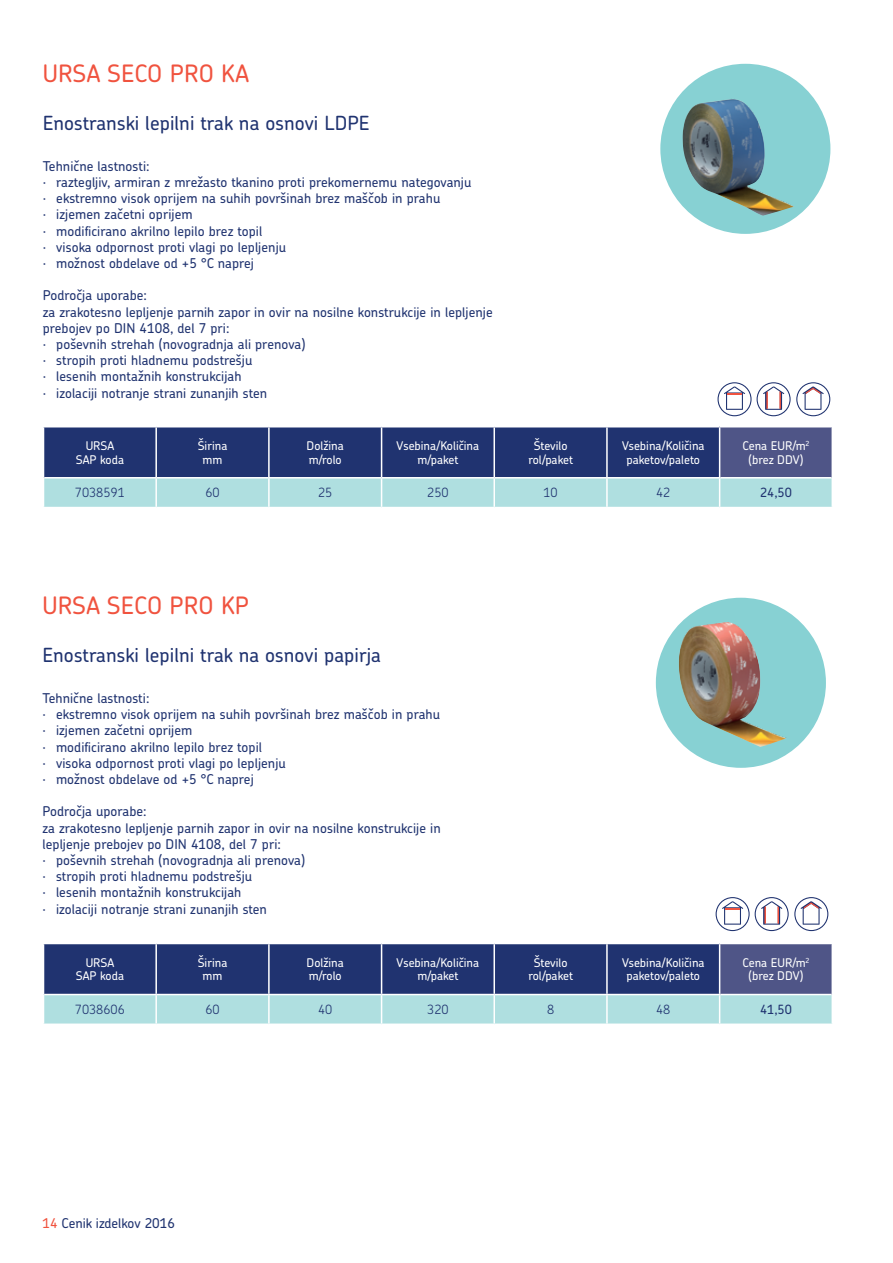
<style>
.page{position:relative;width:893px;height:1263px;background:#fff}
.page>*{position:absolute;margin:0;border:0;box-sizing:border-box;transform-origin:0 0}
.t1{font:500 24px "Chevin Pro";letter-spacing:.005em;color:#f0533f}
.t2{font:500 19.5px "Chevin Pro";letter-spacing:.005em;color:#203370}
.t3{font:500 13.5px/16.2px "Chevin Pro";letter-spacing:.005em;color:#203370}
.t4{font:300 12.75px "Chevin Pro";color:#203370}
.t5{font:500 12.75px "Chevin Pro";color:#203370}
.t6{font:500 12px/13.5px "Chevin Pro";color:#fff;text-align:center}
.s1{color:#f0533f}
</style>
<div class="page">
<div style="left:660px;top:64px;width:170px;height:170px;background:#87d1d3;border-radius:50%"></div>
<img style="left:682px;top:99px;width:112px;height:117px">
<svg style="left:717px;top:382px;width:113px;height:34px"></svg>
<svg style="left:43px;top:427px;width:789px;height:80px;background:#5e799e"></svg>
<hr style="left:44px;top:477px;width:112px;height:1px;background:#fff">
<hr style="left:156px;top:477px;width:112px;height:1px;background:#fff">
<hr style="left:720px;top:477px;width:112px;height:1px;background:#fff">
<div style="left:656px;top:598px;width:170px;height:170px;background:#87d1d3;border-radius:50%"></div>
<img style="left:678px;top:622px;width:108px;height:125px">
<svg style="left:716px;top:897px;width:112px;height:34px"></svg>
<svg style="left:43px;top:943px;width:789px;height:80px;background:#5e799e"></svg>
<hr style="left:44px;top:994px;width:112px;height:1px;background:#fff">
<hr style="left:156px;top:994px;width:112px;height:1px;background:#fff">
<hr style="left:720px;top:994px;width:112px;height:1px;background:#fff">
<h1 class="t1" style="left:43px;top:57px;width:208px">URSA SECO PRO KA</h1>
<h2 class="t2" style="left:43px;top:110px;width:328px">Enostranski lepilni trak na osnovi LDPE</h2>
<p class="t3" style="left:43px;top:157px;width:430px">Tehnične lastnosti:<br>· raztegljiv, armiran z mrežasto tkanino proti prekomernemu nategovanju · ekstremno visok oprijem na suhih površinah brez maščob in prahu<br>· izjemen začetni oprijem<br>· modificirano akrilno lepilo brez topil<br>· visoka odpornost proti vlagi po lepljenju<br>· možnost obdelave od +5 °C naprej</p>
<p class="t3" style="left:43px;top:287px;width:451px">Področja uporabe:<br>za zrakotesno lepljenje parnih zapor in ovir na nosilne konstrukcije in lepljenje prebojev po DIN 4108, del 7 pri:<br>· poševnih strehah (novogradnja ali prenova)<br>· stropih proti hladnemu podstrešju<br>· lesenih montažnih konstrukcijah<br>· izolaciji notranje strani zunanjih sten</p>
<p class="t6" style="left:76px;top:439px;width:50px">URSA<br>SAP koda</p>
<p class="t6" style="left:198px;top:439px;width:31px">Širina mm</p>
<p class="t6" style="left:307px;top:439px;width:39px;text-align:left">Dolžina m/rolo</p>
<p class="t6" style="left:397px;top:439px;width:84px">Vsebina/Količina m/paket</p>
<p class="t6" style="left:528px;top:439px;width:46px">Število rol/paket</p>
<p class="t6" style="left:622px;top:439px;width:84px">Vsebina/Količina paketov/paleto</p>
<p class="t6" style="left:742px;top:439px;width:69px">Cena EUR/m<sup>2 </sup>(brez DDV)</p>
<p class="t4" style="left:75px;top:484px;width:51px">7038591</p>
<p class="t4" style="left:205px;top:484px;width:16px">60</p>
<p class="t4" style="left:318px;top:484px;width:16px">25</p>
<p class="t4" style="left:427px;top:484px;width:23px">250</p>
<p class="t4" style="left:543px;top:484px;width:16px">10</p>
<p class="t4" style="left:656px;top:484px;width:16px">42</p>
<p class="t5" style="left:760px;top:484px;width:33px">24,50</p>
<h1 class="t1" style="left:43px;top:589px;width:208px">URSA SECO PRO KP</h1>
<h2 class="t2" style="left:43px;top:642px;width:340px">Enostranski lepilni trak na osnovi papirja</h2>
<p class="t3" style="left:43px;top:689px;width:399px">Tehnične lastnosti:<br>· ekstremno visok oprijem na suhih površinah brez maščob in prahu · izjemen začetni oprijem<br>· modificirano akrilno lepilo brez topil<br>· visoka odpornost proti vlagi po lepljenju<br>· možnost obdelave od +5 °C naprej</p>
<p class="t3" style="left:43px;top:803px;width:400px">Področja uporabe:<br>za zrakotesno lepljenje parnih zapor in ovir na nosilne konstrukcije in lepljenje prebojev po DIN 4108, del 7 pri:<br>· poševnih strehah (novogradnja ali prenova)<br>· stropih proti hladnemu podstrešju<br>· lesenih montažnih konstrukcijah<br>· izolaciji notranje strani zunanjih sten</p>
<p class="t6" style="left:76px;top:955px;width:50px">URSA<br>SAP koda</p>
<p class="t6" style="left:198px;top:955px;width:31px">Širina mm</p>
<p class="t6" style="left:307px;top:955px;width:39px;text-align:left">Dolžina m/rolo</p>
<p class="t6" style="left:397px;top:955px;width:84px">Vsebina/Količina m/paket</p>
<p class="t6" style="left:528px;top:955px;width:46px">Število rol/paket</p>
<p class="t6" style="left:622px;top:955px;width:84px">Vsebina/Količina paketov/paleto</p>
<p class="t6" style="left:742px;top:955px;width:69px">Cena EUR/m<sup>2 </sup>(brez DDV)</p>
<p class="t4" style="left:75px;top:1001px;width:51px">7038606</p>
<p class="t4" style="left:205px;top:1001px;width:16px">60</p>
<p class="t4" style="left:318px;top:1001px;width:16px">40</p>
<p class="t4" style="left:427px;top:1001px;width:23px">320</p>
<p class="t4" style="left:547px;top:1001px;width:9px">8</p>
<p class="t4" style="left:656px;top:1001px;width:16px">48</p>
<p class="t5" style="left:760px;top:1001px;width:33px">41,50</p>
<p class="t3" style="left:43px;top:1215px;width:134px"><span class="s1">14</span> Cenik izdelkov 2016</p>
</div>
